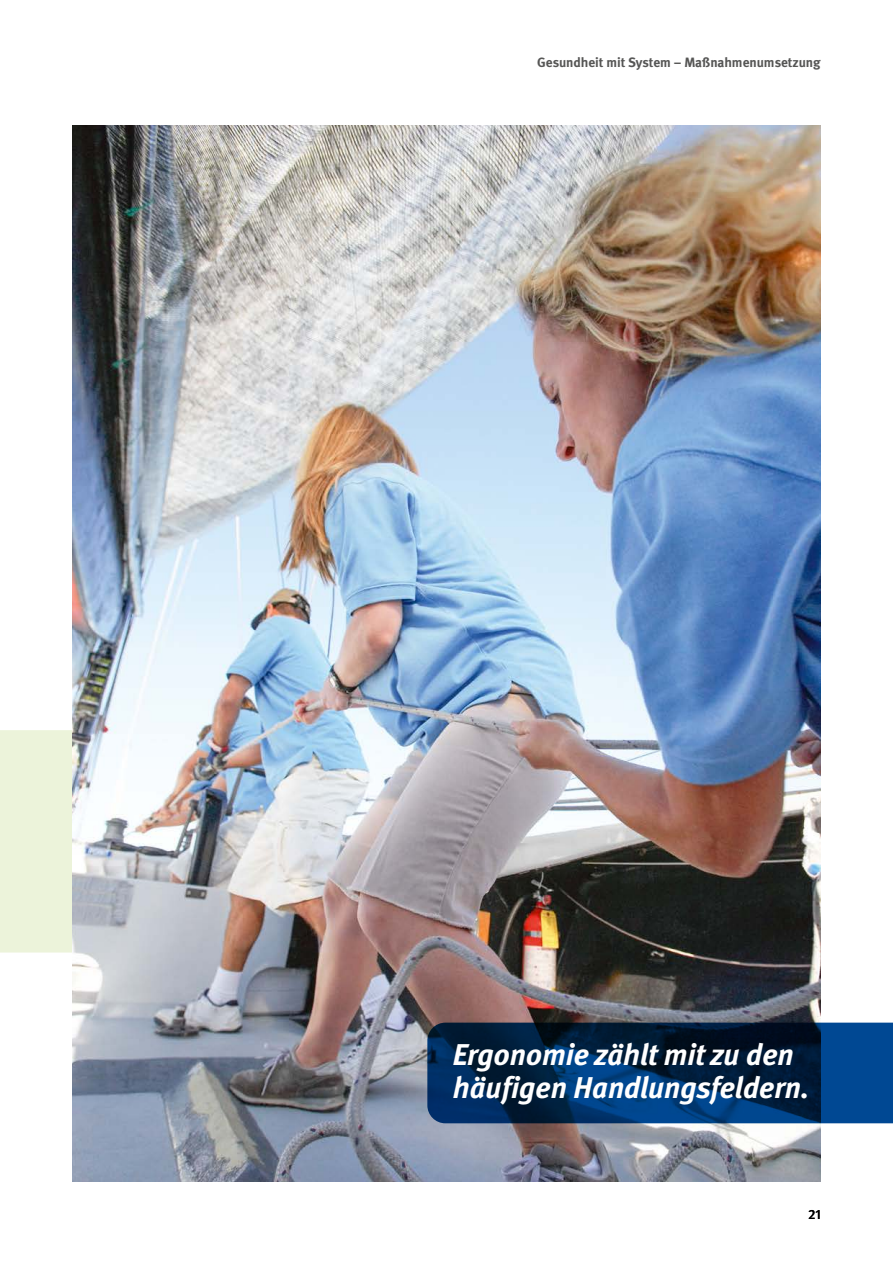
<style>
.page{position:relative;width:893px;height:1263px;background:#fff}
.page>*{position:absolute;margin:0;border:0;box-sizing:border-box;transform-origin:0 0}
._02_Fließtext_Fließtext{font:italic 700 30px/33px "DGUV Meta";color:#fff}
.t1{font:700 13.5px "DGUV Meta";color:#565655}
.t2{font:500 13.5px "DGUV Meta";color:#000}
</style>
<div class="page">
<div style="left:0;top:730px;width:72px;height:222px;background:#ecf3da"></div>
<img style="left:72px;top:125px;width:748px;height:1056px">
<svg style="left:427px;top:1023px;width:466px;height:100px;background:#002b58"></svg>
<p class="t1" style="left:537px;top:54px;width:285px">Gesundheit mit System – Maßnahmenumsetzung</p>
<p class="_02_Fließtext_Fließtext" style="left:453px;top:1039px;width:358px">Ergonomie zählt mit zu den häufigen Handlungsfeldern.</p>
<p class="t2" style="left:808px;top:1207px;width:14px">21</p>
</div>
